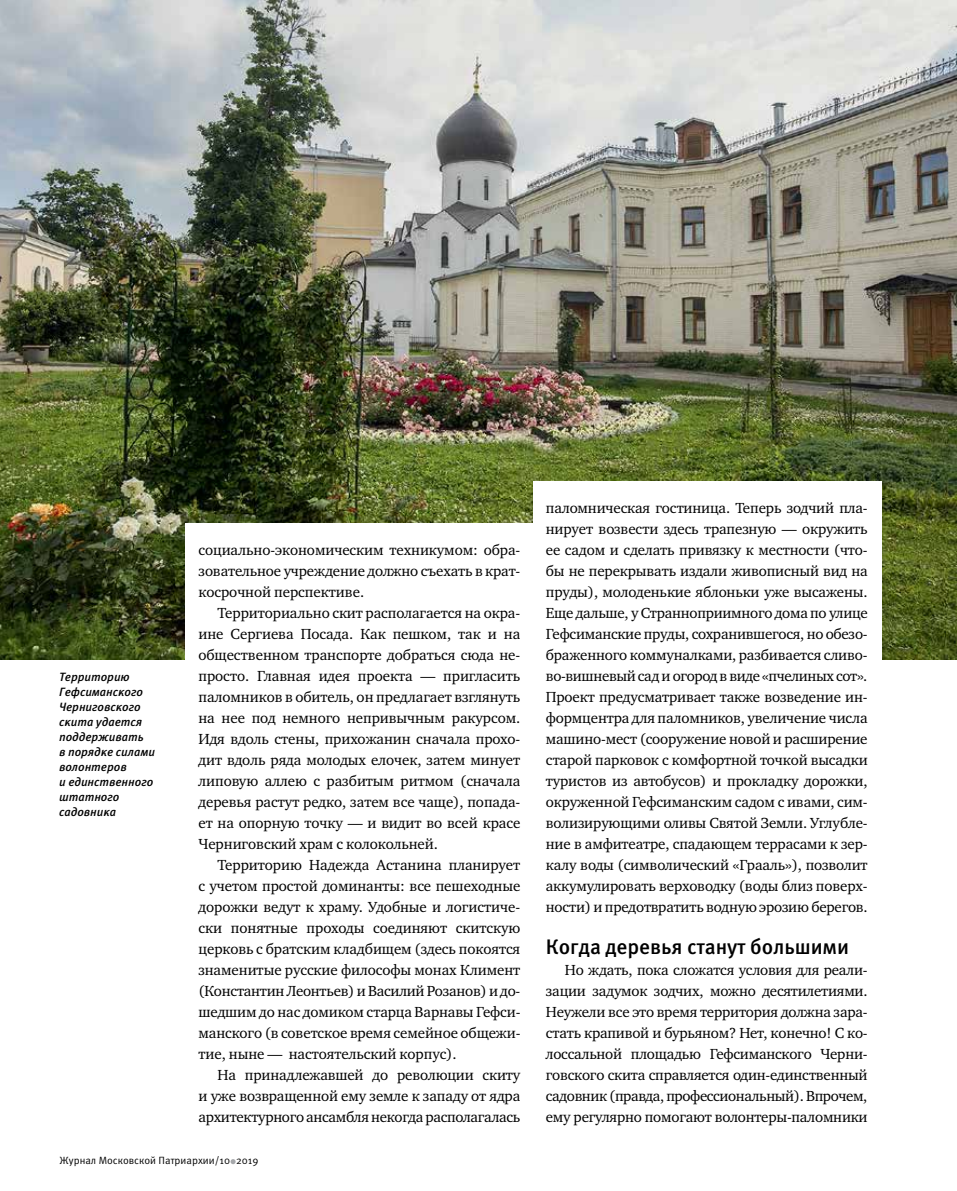
<style>
.page{position:relative;width:957px;height:1191px;background:#fff}
.page>*{position:absolute;margin:0;border:0;box-sizing:border-box;transform-origin:0 0}
.t1{font:500 21px "Meta Pro";letter-spacing:-.005em;color:#000}
.t2{font:15px/21px "Charter ITC";letter-spacing:-.01em;color:#000;text-align:justify}
.t3{font:italic 500 12px/15px "Meta Pro";letter-spacing:-.005em;color:#000}
.t4{font:10.5px "Meta Pro";color:#000}
</style>
<div class="page">
<svg style="left:230px;top:1159px;width:6px;height:5px"></svg>
<img style="left:0;top:0;width:957px;height:660px">
<div style="left:533px;top:481px;width:349px;height:221px;background:#fff"></div>
<div style="left:185px;top:523px;width:349px;height:179px;background:#fff"></div>
<p class="t3" style="left:59px;top:669px;width:97px">Территорию<br>Гефсиманского<br>Черниговского скита удается поддерживать<br>в порядке силами волонтеров<br>и единственного штатного садовника</p>
<p class="t2" style="left:198px;top:539px;width:323px">социально-экономическим техникумом: обра&shy;зовательное учреждение должно съехать в крат&shy;косрочной перспективе.</p>
<p class="t2" style="left:198px;top:602px;width:323px;text-indent:19px">Территориально скит располагается на окра&shy;ине Сергиева Посада. Как пешком, так и на общественном транспорте добраться сюда не&shy;просто. Главная идея проекта — пригласить паломников в обитель, он предлагает взглянуть на нее под немного непривычным ракурсом.<br>Идя вдоль стены, прихожанин сначала прохо&shy;дит вдоль ряда молодых елочек, затем минует липовую аллею с разбитым ритмом (сначала деревья растут редко, затем все чаще), попада&shy;ет на опорную точку — и видит во всей красе Черниговский храм с колокольней.</p>
<p class="t2" style="left:198px;top:854px;width:323px;text-indent:19px">Территорию Надежда Астанина планирует с учетом простой доминанты: все пешеходные дорожки ведут к храму. Удобные и логистиче&shy;ски понятные проходы соединяют скитскую церковь с братским кладбищем (здесь покоятся знаменитые русские философы монах Климент (Константин Леонтьев) и Василий Розанов) и до&shy;шедшим до нас домиком старца Варнавы Гефси&shy;манского (в советское время семейное общежи&shy;тие, ныне — настоятельский корпус).</p>
<p class="t2" style="left:198px;top:1064px;width:323px;text-indent:19px">На принадлежавшей до революции скиту и уже возвращенной ему земле к западу от ядра архитектурного ансамбля некогда располагалась</p>
<p class="t4" style="left:60px;top:1153px;width:200px">Журнал Московской Патриархии/10 2019</p>
<p class="t2" style="left:546px;top:497px;width:323px">паломническая гостиница. Теперь зодчий пла&shy;нирует возвести здесь трапезную — окружить ее садом и сделать привязку к местности (что&shy;бы не перекрывать издали живописный вид на пруды), молоденькие яблоньки уже высажены.<br>Еще дальше, у Странноприимного дома по улице Гефсиманские пруды, сохранившегося, но обезо&shy;браженного коммуналками, разбивается сливо&shy;во-вишневый сад и огород в виде «пчелиных сот».<br>Проект предусматривает также возведение ин&shy;формцентра для паломников, увеличение числа машино-мест (сооружение новой и расширение старой парковок с комфортной точкой высадки туристов из автобусов) и прокладку дорожки, окруженной Гефсиманским садом с ивами, сим&shy;волизирующими оливы Святой Земли. Углубле&shy;ние в амфитеатре, спадающем террасами к зер&shy;калу воды (символический «Грааль»), позволит аккумулировать верховодку (воды близ поверх&shy;ности) и предотвратить водную эрозию берегов.</p>
<h1 class="t1" style="left:546px;top:933px;width:305px">Когда деревья станут большими</h1>
<p class="t2" style="left:546px;top:959px;width:323px;text-indent:19px">Но ждать, пока сложатся условия для реали&shy;зации задумок зодчих, можно десятилетиями.<br>Неужели все это время территория должна зара&shy;стать крапивой и бурьяном? Нет, конечно! С ко&shy;лоссальной площадью Гефсиманского Черни&shy;говского скита справляется один-единственный садовник (правда, профессиональный). Впрочем, ему регулярно помогают волонтеры-паломники</p>
</div>
